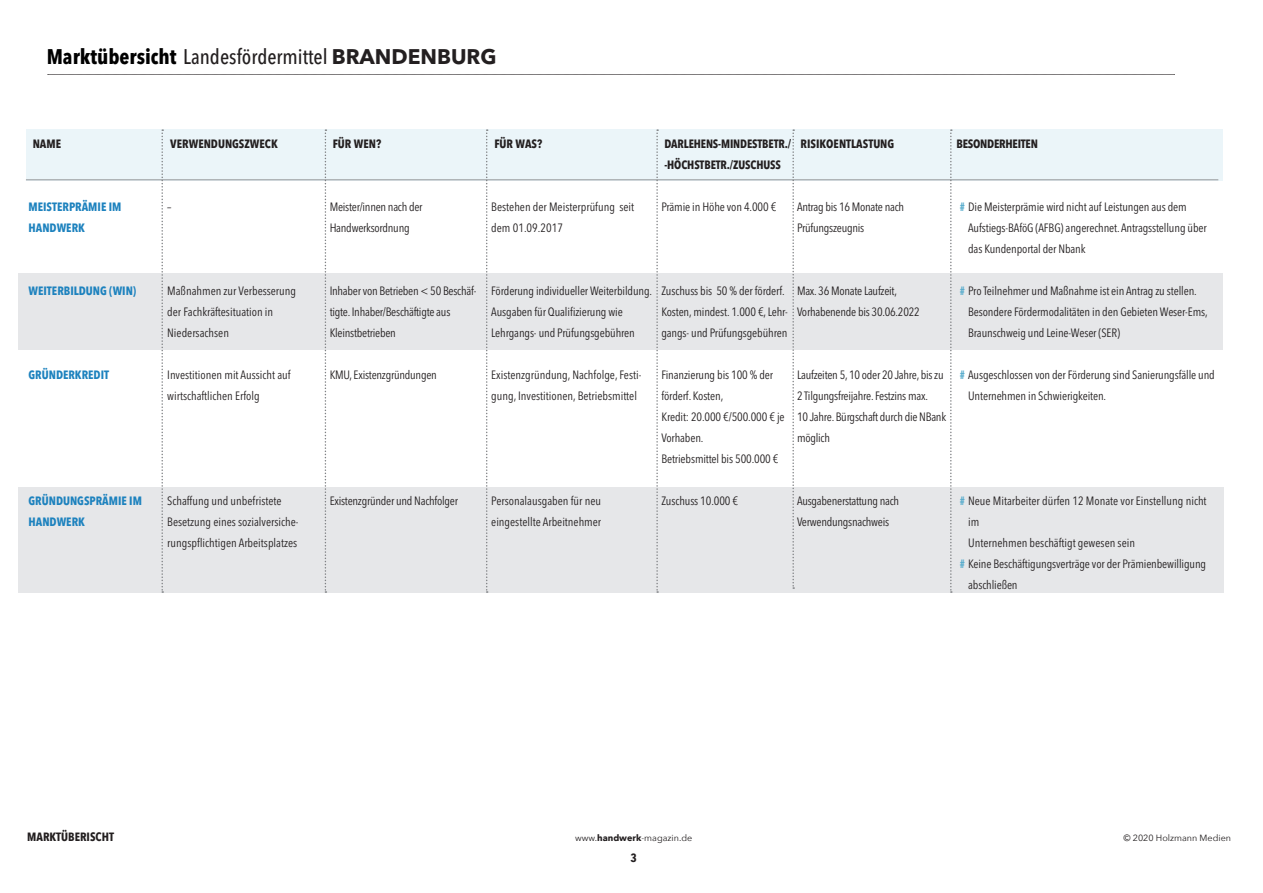
<style>
.page{position:relative;width:1263px;height:893px;background:#fff}
.page>*{position:absolute;margin:0;border:0;box-sizing:border-box;transform-origin:0 0}
.t1{font:500 condensed 21px "Avenir Next LT Pro";color:#231f20}
.t2{font:condensed 12px/21px "Avenir Next LT Pro";letter-spacing:-.01em;color:#231f20}
.t3{font:700 condensed 12px "Avenir Next LT Pro";color:#231f20}
.t4{font:700 condensed 12px/21px "Avenir Next LT Pro";color:#1d82be}
.t5{font:700 12px "Avenir Next Condensed";color:#231f20}
.t6{font:9px "Avenir Next";color:#231f20}
.s1{font-weight:700;color:#000}
.s2{font-weight:700;font-stretch:normal}
.s3{font-weight:700;color:#5aadcd}
.s4{font-weight:700}
</style>
<div class="page">
<svg style="left:48px;top:74px;width:1127px;height:1px"></svg>
<div style="left:26px;top:129px;width:1196px;height:51px;background:#ebf5f9"></div>
<hr style="left:26px;top:180px;width:1192px;height:1px;background:#939598">
<div style="left:18px;top:274px;width:1204px;height:76px;background:#e6e7e9"></div>
<div style="left:18px;top:487px;width:1205px;height:106px;background:#e6e7e9"></div>
<svg style="left:161px;top:129px;width:2px;height:464px"></svg>
<svg style="left:325px;top:129px;width:1px;height:464px"></svg>
<svg style="left:486px;top:129px;width:2px;height:464px"></svg>
<svg style="left:792px;top:129px;width:2px;height:460px"></svg>
<svg style="left:950px;top:129px;width:2px;height:464px"></svg>
<svg style="left:656px;top:129px;width:2px;height:464px"></svg>
<h1 class="t1" style="left:47px;top:44px;width:451px"><span class="s1">MARKTÜBERSICHT</span> Landesfördermittel <span class="s2">BRANDENBURG</span></h1>
<p class="t3" style="left:33px;top:136px;width:16px">NAME</p>
<p class="t3" style="left:170px;top:136px;width:27px">VERWEND</p>
<p class="t3" style="left:218px;top:136px;width:61px">UNGSZWECK</p>
<p class="t3" style="left:333px;top:136px;width:30px">FÜR WEN</p>
<p class="t3" style="left:376px;top:136px;width:7px">?</p>
<p class="t3" style="left:664px;top:136px;width:31px">DARLEHEN</p>
<p class="t3" style="left:713px;top:136px;width:16px">S-MINDE</p>
<p class="t3" style="left:752px;top:136px;width:12px">STBET</p>
<p class="t3" style="left:778px;top:136px;width:45px">R./ RISIKOENT</p>
<p class="t3" style="left:851px;top:136px;width:45px">LASTUNG</p>
<p class="t3" style="left:664px;top:157px;width:42px">-HÖCHSTBET</p>
<p class="t3" style="left:721px;top:157px;width:62px">R./ZUSCHUSS</p>
<p class="t3" style="left:494px;top:136px;width:49px">FÜR WAS?</p>
<p class="t3" style="left:956px;top:136px;width:25px">BESONDE</p>
<p class="t3" style="left:999px;top:136px;width:13px">RHEITEN</p>
<p class="t4" style="left:29px;top:196px;width:87px">MEISTERPRÄMIE IM<br>HANDWE</p>
<p class="t4" style="left:72px;top:217px;width:14px">RK</p>
<p class="t4" style="left:29px;top:280px;width:109px">WEITERBI LDUNG (WIN)</p>
<p class="t4" style="left:29px;top:364px;width:66px">GRÜNDERKREDIT</p>
<p class="t2" style="left:167px;top:196px;width:6px">–</p>
<p class="t2" style="left:167px;top:280px;width:130px">Maßnahmen zur Verbesserung der Fachkräftesituation in<br>Niedersachsen</p>
<p class="t2" style="left:167px;top:364px;width:125px">Investitionen mit Aussicht auf wirtschaftlichen Erfolg</p>
<p class="t4" style="left:29px;top:490px;width:108px">GRÜNDUNGSPRÄMIE IM<br>HANDWE</p>
<p class="t4" style="left:72px;top:511px;width:14px">RK</p>
<p class="t2" style="left:167px;top:490px;width:133px">Schaffung und unbefristete<br>Besetzung eines sozialversiche&shy;rungspflichtigen Arbeitsplatzes</p>
<p class="t2" style="left:330px;top:196px;width:94px">Meister/innen nach der<br>Handwerksordnung</p>
<p class="t2" style="left:330px;top:280px;width:148px">Inhaber von Betrieben &lt; 50 Beschäf&shy;tigte. Inhaber/Beschäftigte aus<br>Kleinstbetrieben</p>
<p class="t2" style="left:330px;top:364px;width:109px">KMU, Existenzgründungen</p>
<p class="t2" style="left:330px;top:490px;width:130px">Existenzgründer und Nachfolger</p>
<p class="t2" style="left:491px;top:196px;width:144px">Bestehen der Meisterprüfung seit dem 01.09.2017</p>
<p class="t2" style="left:661px;top:196px;width:117px">Prämie in Höhe von 4.000 €</p>
<p class="t2" style="left:797px;top:196px;width:109px">Antrag bis 16 Monate nach<br>Prüfungszeugnis</p>
<p class="t2" style="left:491px;top:280px;width:162px">Förderung individueller Weiterbildung.<br>Ausgaben für Qualifizierung wie<br>Lehrgangs- und Prüfungsgebühren</p>
<p class="t2" style="left:491px;top:364px;width:152px">Existenzgründung, Nachfolge, Festi&shy;gung, Investitionen, Betriebsmittel</p>
<p class="t2" style="left:491px;top:490px;width:111px">Personalausgaben für neu eingestellte Arbeitnehmer</p>
<p class="t2" style="left:661px;top:280px;width:128px">Zuschuss bis 50 % der förderf.<br>Kosten, mindest. 1.000 €, Lehr&shy;gangs- und Prüfungsgebühren</p>
<p class="t2" style="left:661px;top:364px;width:125px">Finanzierung bis 100 % der förderf. Kosten,<br>Kredit: 20.000 €/500.000 € je<br>Vorhaben.<br>Betriebsmittel bis 500.000 €</p>
<p class="t2" style="left:661px;top:490px;width:78px">Zuschuss 10.000 €</p>
<p class="t2" style="left:797px;top:280px;width:124px">Max. 36 Monate Laufzeit,<br>Vorhabenende bis 30.06.2022</p>
<p class="t2" style="left:797px;top:364px;width:151px">Laufzeiten 5, 10 oder 20 Jahre, bis zu<br>2 Tilgungsfreijahre. Festzins max.<br>10 Jahre. Bürgschaft durch die NBank möglich</p>
<p class="t2" style="left:797px;top:490px;width:104px">Ausgabenerstattung nach<br>Verwendungsnachweis</p>
<p class="t2" style="left:968px;top:196px;width:240px;text-indent:-9px"><span class="s3">#</span> Die Meisterprämie wird nicht auf Leistungen aus dem<br>Aufstiegs-BAföG (AFBG) angerechnet. Antragsstellung über das Kundenportal der Nbank</p>
<p class="t2" style="left:968px;top:280px;width:241px;text-indent:-9px"><span class="s3">#</span> Pro Teilnehmer und Maßnahme ist ein Antrag zu stellen.<br>Besondere Fördermodalitäten in den Gebieten Weser-Ems,<br>Braunschweig und Leine-Weser (SER)</p>
<p class="t2" style="left:968px;top:364px;width:248px;text-indent:-9px"><span class="s3">#</span> Ausgeschlossen von der Förderung sind Sanierungsfälle und<br>Unternehmen in Schwierigkeiten.</p>
<p class="t2" style="left:960px;top:490px;width:248px"><span class="s3">#</span> Neue Mitarbeiter dürfen 12 Monate vor Einstellung nicht</p>
<p class="t2" style="left:968px;top:511px;width:13px">im</p>
<p class="t2" style="left:968px;top:532px;width:168px">Unternehmen beschäftigt gewesen sein</p>
<p class="t2" style="left:960px;top:553px;width:248px"><span class="s3">#</span> Keine Beschäftigungsverträge vor der Prämienbewilligung</p>
<p class="t2" style="left:968px;top:574px;width:51px">abschließen</p>
<p class="t5" style="left:27px;top:829px;width:88px">MARKTÜBERISCHT</p>
<p class="t6" style="left:575px;top:830px;width:119px">www.<span class="s4">handwerk</span>-magazin.de</p>
<p class="t6" style="left:1123px;top:830px;width:109px">© 2020 Holzmann Medien</p>
<p class="t5" style="left:630px;top:850px;width:8px">3</p>
</div>
